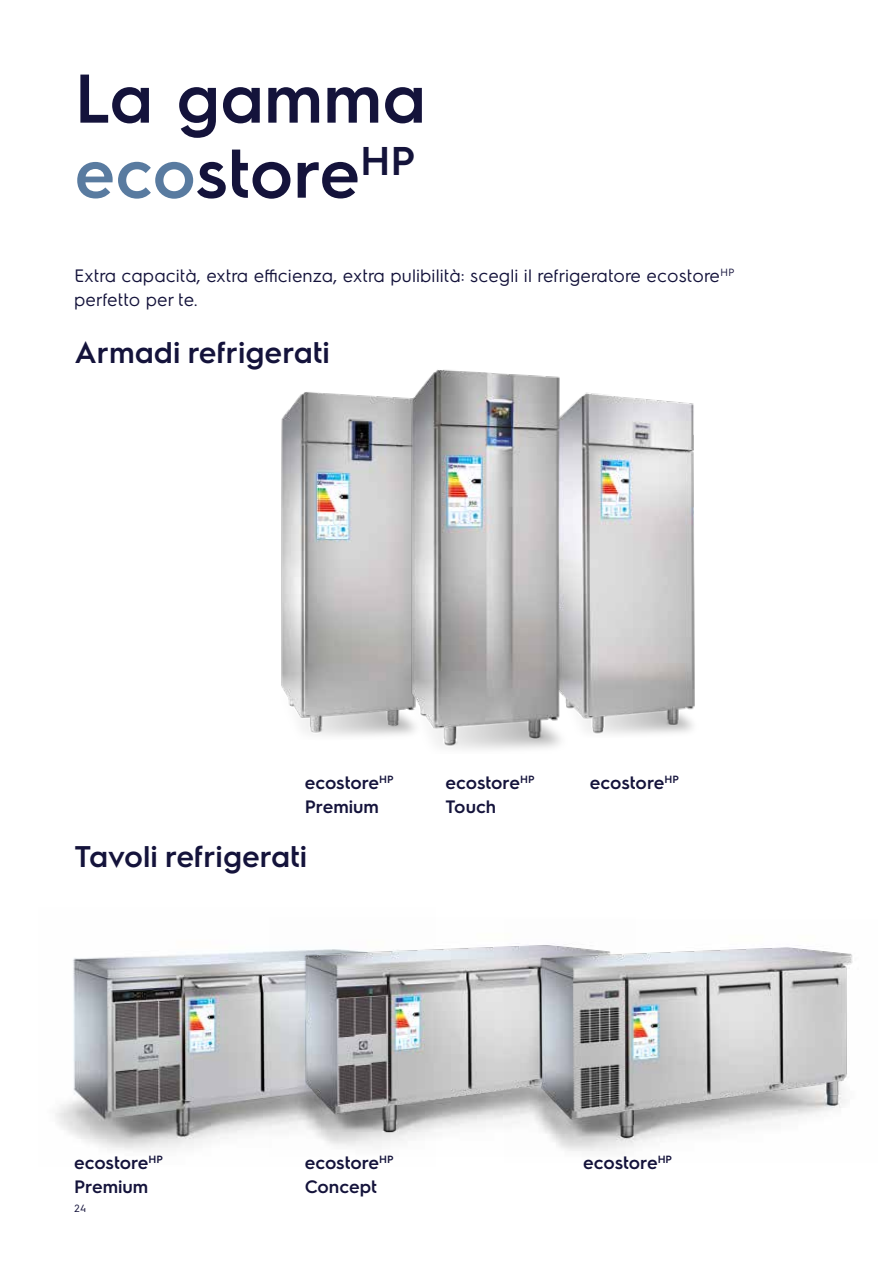
<style>
.page{position:relative;width:893px;height:1263px;background:#fff}
.page>*{position:absolute;margin:0;border:0;box-sizing:border-box;transform-origin:0 0}
.t1{font:600 69px/75px "Electrolux Sans";color:#14133b}
.t2{font:600 30px "Electrolux Sans";color:#14133b}
.t3{font:18px/24px "Electrolux Sans";color:#14133b}
.t4{font:600 18px/24px "Electrolux Sans";color:#14133b}
.t5{font:10.5px "Electrolux Sans";color:#14133b}
.s1{color:#597ba0}
</style>
<div class="page">
<img style="left:55px;top:951px;width:214px;height:199px">
<img style="left:269px;top:946px;width:235px;height:201px">
<img style="left:504px;top:944px;width:349px;height:207px">
<img style="left:588px;top:393px;width:107px;height:341px">
<img style="left:281px;top:392px;width:109px;height:344px">
<img style="left:390px;top:369px;width:198px;height:381px">
<h1 class="t1" style="left:74px;top:56px;width:353px">La gamma <span class="s1">eco</span>store<sup>HP</sup></h1>
<p class="t3" style="left:74px;top:263px;width:662px">Extra capacità, extra efficienza, extra pulibilità: scegli il refrigeratore ecostore<sup>HP </sup>perfetto per te.</p>
<h2 class="t2" style="left:74px;top:332px;width:257px">Armadi refrigerati</h2>
<p class="t4" style="left:305px;top:769px;width:91px">ecostore<sup>HP<br></sup>Premium</p>
<p class="t4" style="left:445px;top:769px;width:91px">ecostore<sup>HP<br></sup>Touch</p>
<p class="t4" style="left:590px;top:769px;width:91px">ecostore<sup>HP</sup></p>
<h2 class="t2" style="left:74px;top:835px;width:234px">Tavoli refrigerati</h2>
<p class="t4" style="left:74px;top:1149px;width:91px">ecostore<sup>HP<br></sup>Premium</p>
<p class="t4" style="left:305px;top:1149px;width:91px">ecostore<sup>HP<br></sup>Concept</p>
<p class="t4" style="left:583px;top:1149px;width:91px">ecostore<sup>HP</sup></p>
<p class="t5" style="left:74px;top:1201px;width:14px">24</p>
</div>
